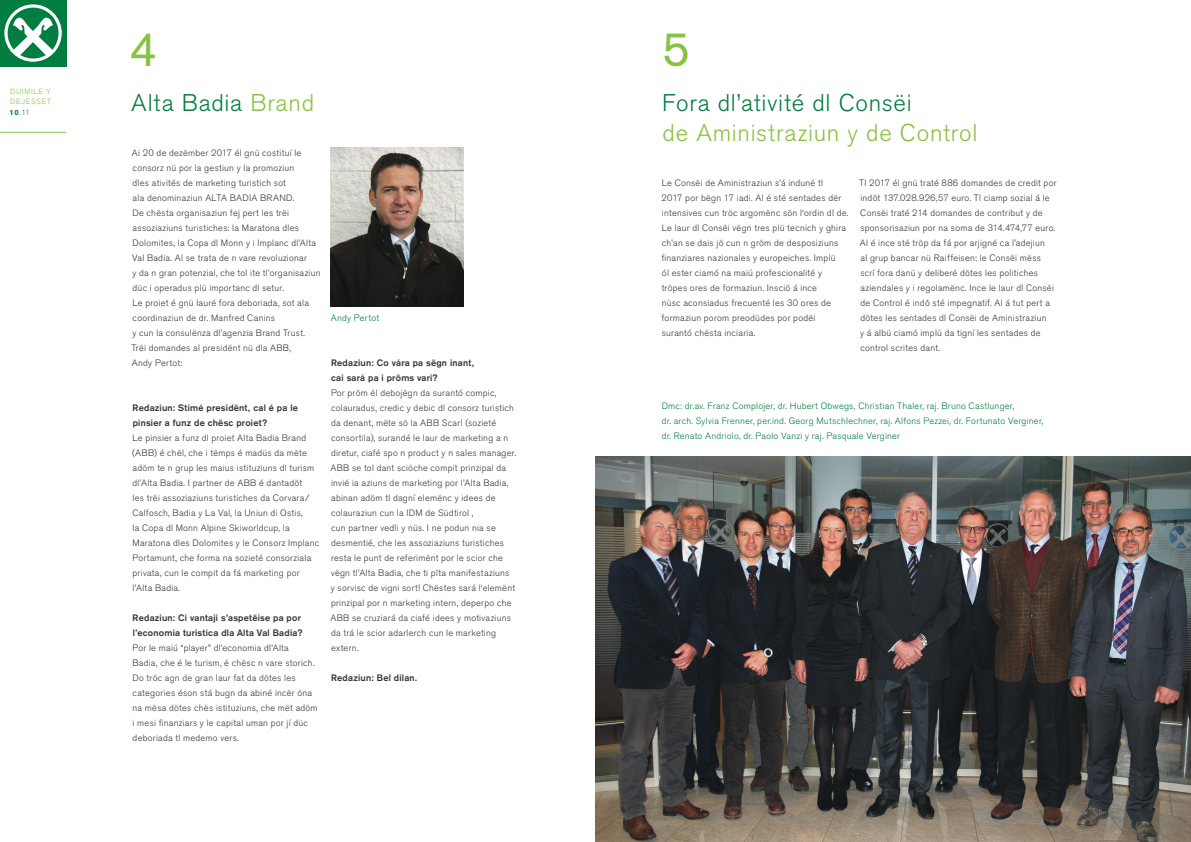
<style>
.page{position:relative;width:1191px;height:842px;background:#fff}
.page>*{position:absolute;margin:0;border:0;box-sizing:border-box;transform-origin:0 0}
.DE_-_GB_Kapitelzahl{font:48px "Akzidenz Grotesk BQ";color:#89c141}
.DE___GB_Header_24pt{font:300 24px/30px "Akzidenz Grotesk BQ";letter-spacing:.03em;color:#89c141}
.DE___GB_Header_24pt-2{font:300 24px "Akzidenz Grotesk BQ";letter-spacing:.035em;color:#007d40}
.DE_-_GB_Body{font:300 9.2px/15px "Akzidenz Grotesk BQ";letter-spacing:.025em;color:#343535}
.DE_-_GB_Body-2{font:300 9.2px/15px "Akzidenz Grotesk BQ";letter-spacing:.025em;color:#007d40}
.DE_-_GB_Body-3{font:700 9.2px "Akzidenz Grotesk";letter-spacing:.03em;color:#343535}
.t1{font:300 7.5px/10px "Akzidenz Grotesk BQ";letter-spacing:.1em;color:#89c141}
.t2{font:300 7.5px "Akzidenz Grotesk BQ";color:#007d40}
.s1{font-weight:700}
.s2{color:#89c141}
.s3{font-family:"Akzidenz Grotesk";font-weight:700}
.s4{color:#007d40}
</style>
<div class="page">
<img style="left:331px;top:147px;width:132px;height:159px">
<img style="left:595px;top:456px;width:596px;height:386px">
<hr style="left:0;top:132px;width:66px;height:1px;background:#89c141">
<div style="left:0;top:0;width:66px;height:66px;background:#007d40"></div>
<svg style="left:4px;top:4px;width:58px;height:58px"></svg>
<p class="t1" style="left:10px;top:87px;width:43px">DUIMILE Y<br>DEJESSET</p>
<p class="t2" style="left:9px;top:108px;width:22px"><span class="s1">10</span>.11</p>
<p class="DE_-_GB_Kapitelzahl" style="left:129px;top:21px;width:29px">4</p>
<p class="DE___GB_Header_24pt-2" style="left:131px;top:89px;width:184px">Alta Badia <span class="s2">Brand</span></p>
<p class="DE_-_GB_Body" style="left:131px;top:146px;width:191px">Ai 20 de dezëmber 2017 él gnü costituí le consorz nü por la gestiun y la promoziun<br>dles ativités de marketing turistich sot<br>ala denominaziun ALTA BADIA BRAND.<br>De chësta organisaziun fej pert les trëi assoziaziuns turistiches: la Maratona dles Dolomites, la Copa dl Monn y i Implanc dl’Alta Val Badia. Al se trata de n vare revoluzionar<br>y da n gran potenzial, che tol ite tl’organisaziun düc i operadus plü importanc dl setur.<br>Le proiet é gnü lauré fora deboriada, sot ala coordinaziun de dr. Manfred Canins<br>y cun la consulënza dl’agenzia Brand Trust.<br>Trëi domandes al presidënt nü dla ABB,<br>Andy Pertot:</p>
<p class="DE_-_GB_Body" style="left:132px;top:401px;width:189px"><span class="s3">Redaziun: Stimé presidënt, cal é pa le pinsier a funz de chësc proiet?<br></span>Le pinsier a funz dl proiet Alta Badia Brand (ABB) é chël, che i tëmps é madüs da mëte adöm te n grup les maius istituziuns dl turism dl’Alta Badia. I partner de ABB é dantadöt<br>les trëi assoziaziuns turistiches da Corvara/ Calfosch, Badia y La Val, la Uniun di Ostis,<br>la Copa dl Monn Alpine Skiworldcup, la Maratona dles Dolomites y le Consorz Implanc Portamunt, che forma na sozieté consorziala privata, cun le compit da fá marketing por l’Alta Badia.</p>
<p class="DE_-_GB_Body" style="left:132px;top:611px;width:187px"><span class="s3">Redaziun: Ci vantaji s’aspetëise pa por l’economia turistica dla Alta Val Badia?<br></span>Por le maiú “player” dl’economia dl’Alta<br>Badia, che é le turism, é chësc n vare storich.<br>Do tröc agn de gran laur fat da dötes les categories éson stá bugn da abiné incër öna na mësa dötes chës istituziuns, che mët adöm i mesi finanziars y le capital uman por jí düc deboriada tl medemo vers.</p>
<p class="DE_-_GB_Body-2" style="left:331px;top:311px;width:50px">Andy Pertot</p>
<p class="DE_-_GB_Body" style="left:330px;top:356px;width:187px"><span class="s3">Redaziun: Co vára pa sëgn inant,<br>cai sará pa i pröms vari?<br></span>Por pröm él debojëgn da surantó compic, colauradus, credic y debic dl consorz turistich da denant, mëte sö la ABB Scarl (sozieté consortila), surandé le laur de marketing a n diretur, ciafé spo n product y n sales manager.<br>ABB se tol dant sciöche compit prinzipal da invié ia aziuns de marketing por l’Alta Badia, abinan adöm tl dagní elemënc y idees de colauraziun cun la IDM de Südtirol ,<br>cun partner vedli y nüs. I ne podun nia se desmentié, che les assoziaziuns turistiches resta le punt de referimënt por le scior che vëgn tl’Alta Badia, che ti pîta manifestaziuns<br>y sorvisc de vigni sort! Chëstes sará l‘elemënt prinzipal por n marketing intern, deperpo che ABB se cruziará da ciafé idees y motivaziuns da trá le scior adarlerch cun le marketing extern.</p>
<p class="DE_-_GB_Body-3" style="left:331px;top:672px;width:88px">Redaziun: Bel dilan.</p>
<p class="DE_-_GB_Kapitelzahl" style="left:662px;top:21px;width:29px">5</p>
<p class="DE___GB_Header_24pt" style="left:662px;top:88px;width:317px"><span class="s4">Fora dl’ativité dl Consëi<br></span>de Aministraziun y de Control</p>
<p class="DE_-_GB_Body" style="left:661px;top:176px;width:188px">Le Consëi de Aministraziun s’á induné tl<br>2017 por bëgn 17 iadi. Al é sté sentades dër intensives cun tröc argomënc sön l‘ordin dl de.<br>Le laur dl Consëi vëgn tres plü tecnich y ghira ch’an se dais jö cun n gröm de desposiziuns finanziares nazionales y europeiches. Implü<br>ól ester ciamó na maiú profescionalité y tröpes ores de formaziun. Insciö á ince<br>nüsc aconsiadus frecuenté les 30 ores de formaziun porom preodüdes por podëi<br>surantó chësta inciaria.</p>
<p class="DE_-_GB_Body" style="left:859px;top:176px;width:199px">Tl 2017 él gnü traté 886 domandes de credit por indöt 137.028.926,57 euro. Tl ciamp sozial á le Consëi traté 214 domandes de contribut y de sponsorisaziun por na soma de 314.474,77 euro.<br>Al é ince sté tröp da fá por arjigné ca l’adejiun<br>al grup bancar nü Raiffeisen: le Consëi mëss<br>scrí fora danü y deliberé dötes les politiches aziendales y i regolamënc. Ince le laur dl Consëi de Control é indô sté impegnatif. Al á tut pert a dötes les sentades dl Consëi de Aministraziun<br>y á albü ciamó implü da tigní les sentades de control scrites dant.</p>
<p class="DE_-_GB_Body-2" style="left:661px;top:399px;width:383px">Dmc: dr.av. Franz Complojer, dr. Hubert Obwegs, Christian Thaler, raj. Bruno Castlunger,<br>dr. arch. Sylvia Frenner, per.ind. Georg Mutschlechner, raj. Alfons Pezzei, dr. Fortunato Verginer, dr. Renato Andriolo, dr. Paolo Vanzi y raj. Pasquale Verginer</p>
</div>
